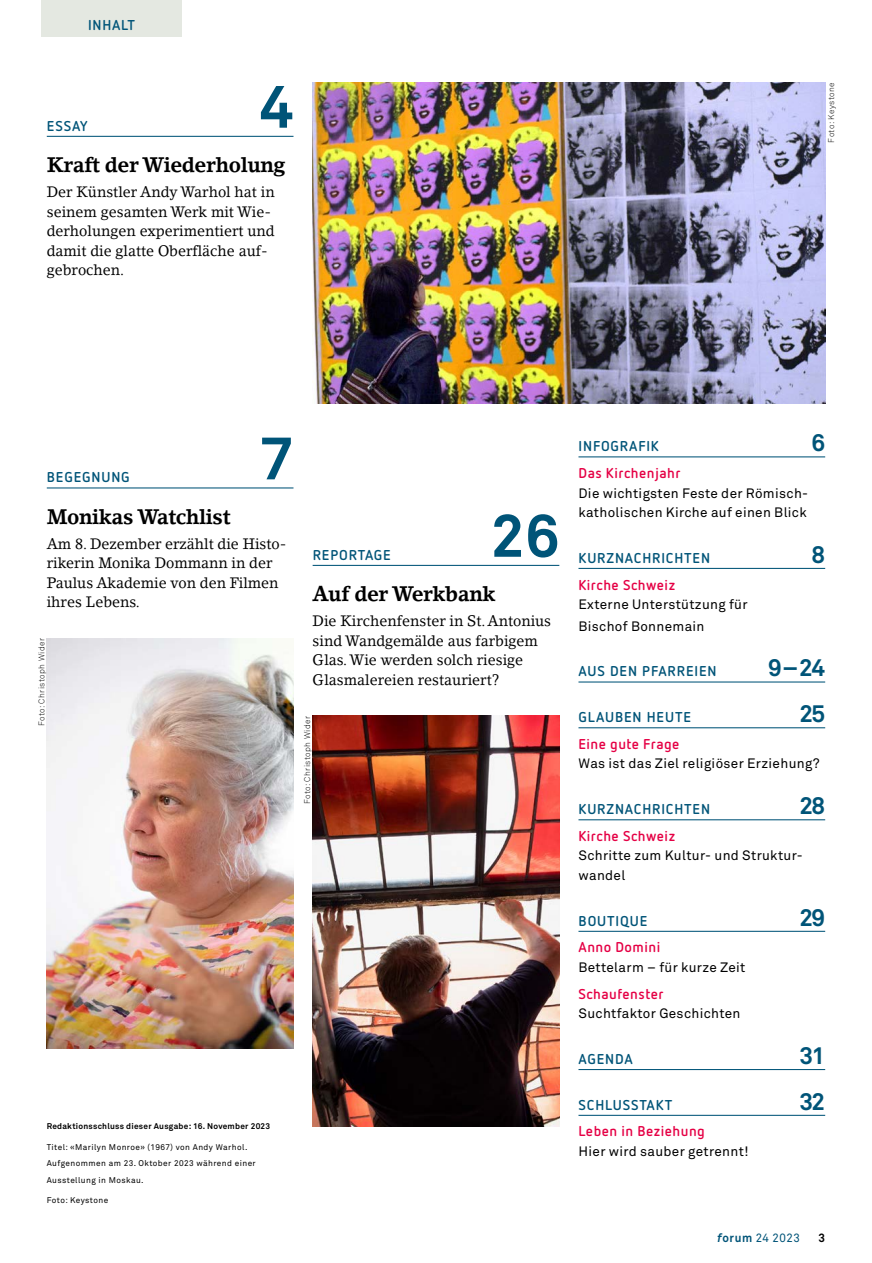
<style>
.page{position:relative;width:872px;height:1263px;background:#fff}
.page>*{position:absolute;margin:0;border:0;box-sizing:border-box;transform-origin:0 0}
.t1{font:700 60px "Akkurat Pro";color:#005478}
.t2{font:700 24px "Akkurat Pro";letter-spacing:-.075em;color:#005478}
.t3{font:700 21px "Lino Letter";letter-spacing:-.02em;color:#000;scale:.96 1}
.t4{font:15px/19.5px "Lino Letter";color:#000;scale:.96 1}
.t5{font:700 14.25px "Netto OT";letter-spacing:.06em;color:#005478}
.t6{font:700 14.25px "Netto OT";letter-spacing:.035em;color:#e50045}
.t7{font:13.5px/19.5px "Akkurat Pro";letter-spacing:.025em;color:#000}
.t8{font:12px "Akkurat Pro";letter-spacing:.04em;color:#005478;scale:.96 1}
.t9{font:700 12px "Akkurat Pro";color:#000;scale:.96 1}
.t10{font:8.25px/16.5px "Akkurat Pro";letter-spacing:.05em;color:#000}
.t11{font:8.25px "Akkurat Light Pro";letter-spacing:.05em;color:#000}
.t12{font:700 8.25px "Akkurat Pro";letter-spacing:.03em;color:#000}
.s1{font-weight:700;font-style:italic}
.s2{font-weight:700}
</style>
<div class="page">
<div style="left:41px;top:0;width:141px;height:36px;background:#e4e8e1"></div>
<img style="left:313px;top:82px;width:512px;height:322px">
<hr style="left:578px;top:456px;width:247px;height:1px;background:#005478">
<hr style="left:578px;top:568px;width:247px;height:1px;background:#005478">
<hr style="left:578px;top:681px;width:247px;height:1px;background:#005478">
<hr style="left:578px;top:727px;width:247px;height:1px;background:#005478">
<hr style="left:578px;top:819px;width:247px;height:1px;background:#005478">
<hr style="left:578px;top:931px;width:247px;height:1px;background:#005478">
<hr style="left:578px;top:1069px;width:247px;height:1px;background:#005478">
<hr style="left:578px;top:1115px;width:247px;height:1px;background:#005478">
<hr style="left:47px;top:136px;width:246px;height:1px;background:#005478">
<hr style="left:313px;top:565px;width:246px;height:1px;background:#005478">
<img style="left:313px;top:716px;width:246px;height:410px">
<hr style="left:47px;top:487px;width:246px;height:1px;background:#005478">
<img style="left:47px;top:638px;width:246px;height:410px">
<p class="t5" style="left:88px;top:16px;width:48px">INHALT</p>
<h1 class="t1" style="left:259px;top:69px;width:36px">4</h1>
<h3 class="t3" style="left:47px;top:152px;width:250px">Kraft der Wiederholung</h3>
<p class="t4" style="left:47px;top:182px;width:239px">Der Künstler Andy Warhol hat in seinem gesamten Werk mit Wie&shy;derholungen experimentiert und damit die glatte Oberfläche auf&shy;gebrochen.</p>
<p class="t5" style="left:47px;top:117px;width:42px">ESSAY</p>
<p class="t11" style="left:826px;top:143px;width:62px;rotate:-90deg">Foto: Keystone</p>
<p class="t5" style="left:47px;top:468px;width:84px">BEGEGNUNG</p>
<h1 class="t1" style="left:259px;top:421px;width:36px">7</h1>
<h3 class="t3" style="left:47px;top:504px;width:193px">Monikas Watchlist</h3>
<p class="t4" style="left:47px;top:534px;width:251px">Am 8. Dezember erzählt die Histo&shy;rikerin Monika Dommann in der<br>Paulus Akademie von den Filmen ihres Lebens.</p>
<p class="t11" style="left:37px;top:726px;width:90px;rotate:-90deg">Foto: Christoph Wider</p>
<h1 class="t1" style="left:490px;top:498px;width:70px">26</h1>
<h3 class="t3" style="left:313px;top:581px;width:192px">Auf der Werkbank</h3>
<p class="t4" style="left:313px;top:611px;width:250px">Die Kirchenfenster in St. Antonius sind Wandgemälde aus farbigem<br>Glas. Wie werden solch riesige<br>Glasmalereien restauriert?</p>
<p class="t5" style="left:313px;top:546px;width:80px">REPORTAGE</p>
<p class="t11" style="left:302px;top:804px;width:90px;rotate:-90deg">Foto: Christoph Wider</p>
<p class="t12" style="left:47px;top:1121px;width:225px">Redaktionsschluss dieser Ausgabe: 16. November 2023</p>
<p class="t10" style="left:47px;top:1139px;width:210px">Titel: «Marilyn Monroe» (1967) von Andy Warhol.<br>Aufgenommen am 23. Oktober 2023 während einer<br>Ausstellung in Moskau.</p>
<p class="t10" style="left:47px;top:1192px;width:63px">Foto: Keystone</p>
<p class="t5" style="left:578px;top:437px;width:82px">INFOGRAFIK</p>
<h2 class="t2" style="left:811px;top:428px;width:15px">6</h2>
<p class="t6" style="left:578px;top:464px;width:104px">Das Kirchenjahr</p>
<p class="t7" style="left:578px;top:483px;width:231px">Die wichtigsten Feste der Römisch&shy;katholischen Kirche auf einen Blick</p>
<p class="t5" style="left:578px;top:549px;width:133px">KURZNACHRICHTEN</p>
<h2 class="t2" style="left:811px;top:539px;width:15px">8</h2>
<p class="t6" style="left:578px;top:575px;width:98px">Kirche Schweiz</p>
<p class="t7" style="left:578px;top:594px;width:171px;line-height:21.6px">Externe Unterstützung für<br>Bischof Bonnemain</p>
<p class="t5" style="left:578px;top:662px;width:140px">AUS DEN PFARREIEN</p>
<h2 class="t2" style="left:768px;top:653px;width:58px">9–24</h2>
<p class="t5" style="left:578px;top:708px;width:114px">GLAUBEN HEUTE</p>
<h2 class="t2" style="left:799px;top:699px;width:27px">25</h2>
<p class="t6" style="left:578px;top:735px;width:103px">Eine gute Frage</p>
<p class="t7" style="left:578px;top:754px;width:242px">Was ist das Ziel religiöser Erziehung?</p>
<p class="t5" style="left:578px;top:800px;width:133px">KURZNACHRICHTEN</p>
<h2 class="t2" style="left:799px;top:791px;width:27px">28</h2>
<p class="t6" style="left:578px;top:827px;width:98px">Kirche Schweiz</p>
<p class="t7" style="left:578px;top:846px;width:226px">Schritte zum Kultur- und Struktur&shy;wandel</p>
<p class="t5" style="left:578px;top:912px;width:70px">BOUTIQUE</p>
<h2 class="t2" style="left:799px;top:902px;width:27px">29</h2>
<p class="t6" style="left:578px;top:938px;width:83px">Anno Domini</p>
<p class="t7" style="left:578px;top:958px;width:168px">Bettelarm – für kurze Zeit</p>
<p class="t6" style="left:578px;top:985px;width:87px">Schaufenster</p>
<p class="t7" style="left:578px;top:1004px;width:163px">Suchtfaktor Geschichten</p>
<p class="t5" style="left:578px;top:1050px;width:56px">AGENDA</p>
<h2 class="t2" style="left:799px;top:1040px;width:27px">31</h2>
<p class="t5" style="left:578px;top:1096px;width:95px">SCHLUSSTAKT</p>
<h2 class="t2" style="left:799px;top:1086px;width:27px">32</h2>
<p class="t6" style="left:578px;top:1122px;width:128px">Leben in Beziehung</p>
<p class="t7" style="left:578px;top:1142px;width:172px">Hier wird sauber getrennt!</p>
<p class="t8" style="left:717px;top:1231px;width:87px"><span class="s1">f</span><span class="s2">orum</span> 24 2023</p>
<p class="t9" style="left:818px;top:1231px;width:8px">3</p>
</div>
